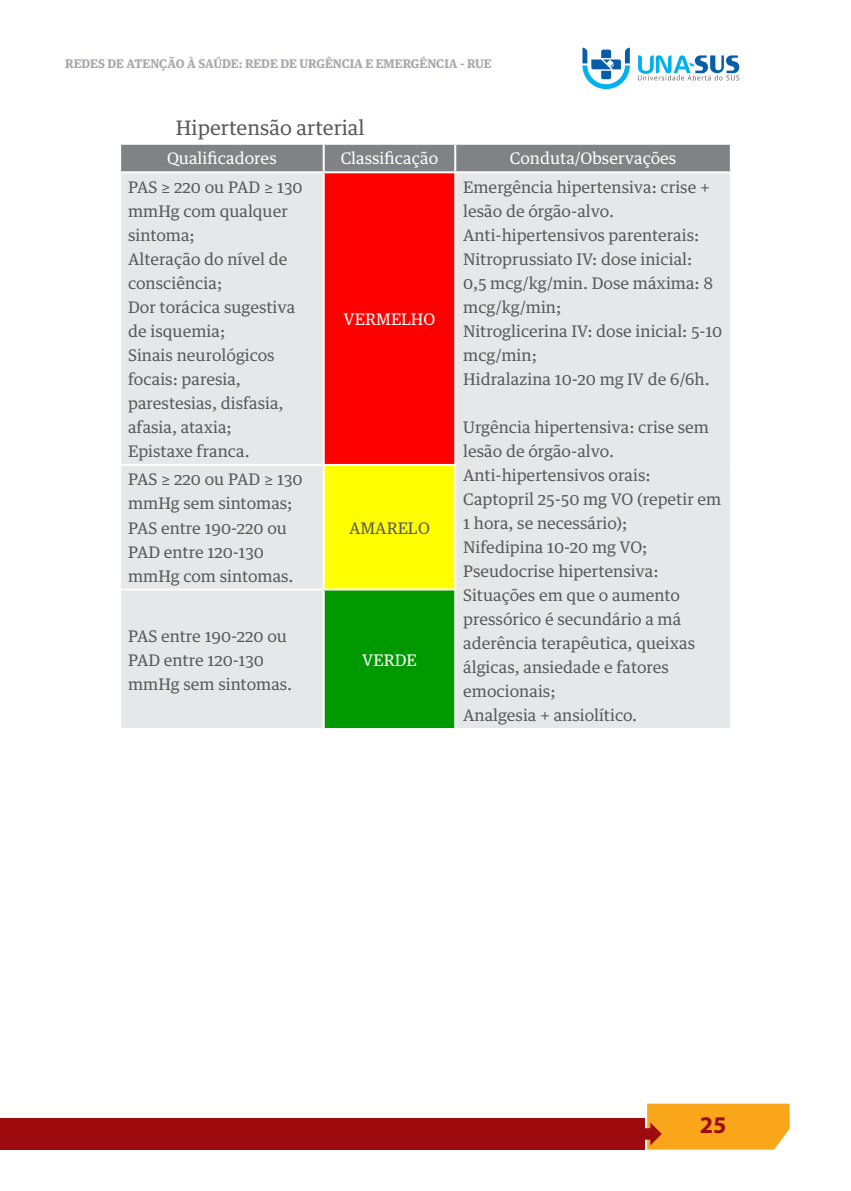
<style>
.page{position:relative;width:851px;height:1191px;background:#fff}
.page>*{position:absolute;margin:0;border:0;box-sizing:border-box;transform-origin:0 0}
.t1{font:700 24px "Myriad Pro";color:#9e0b0f}
.t2{font:20px "Guardian Text Egyp";color:#58595b}
.t3{font:16px/24px "Guardian Text Egyp";color:#58595b}
.t4{font:16px "Guardian Text Egyp";color:#fff}
.t5{font:700 12px "Guardian Text Egyp";color:#a7a9ac}
</style>
<div class="page">
<div style="left:0;top:1118px;width:644px;height:31px;background:#9e0b0f"></div>
<svg style="left:644px;top:1103px;width:145px;height:46px;background:#f6a524"></svg>
<svg style="left:582px;top:48px;width:47px;height:41px"></svg>
<svg style="left:638px;top:55px;width:101px;height:25px"></svg>
<div style="left:121px;top:145px;width:608px;height:26px;background:#808285"></div>
<div style="left:121px;top:173px;width:201px;height:555px;background:#e6e7e8"></div>
<div style="left:323px;top:172px;width:132px;height:293px;background:#f00"></div>
<div style="left:455px;top:172px;width:275px;height:557px;background:#e6e7e8"></div>
<div style="left:323px;top:465px;width:132px;height:124px;background:#ff0"></div>
<div style="left:323px;top:589px;width:132px;height:140px;background:#090"></div>
<hr style="left:322px;top:145px;width:2px;height:26px;background:#fff">
<hr style="left:454px;top:145px;width:2px;height:26px;background:#fff">
<hr style="left:323px;top:171px;width:132px;height:2px;background:#fff">
<hr style="left:322px;top:173px;width:2px;height:291px;background:#fff">
<hr style="left:455px;top:171px;width:276px;height:2px;background:#fff">
<hr style="left:454px;top:173px;width:2px;height:291px;background:#fff">
<hr style="left:729px;top:173px;width:2px;height:292px;background:#fff">
<hr style="left:729px;top:465px;width:2px;height:124px;background:#fff">
<hr style="left:729px;top:589px;width:2px;height:139px;background:#fff">
<hr style="left:119px;top:464px;width:204px;height:2px;background:#fff">
<hr style="left:323px;top:464px;width:133px;height:2px;background:#fff">
<hr style="left:322px;top:466px;width:2px;height:122px;background:#fff">
<hr style="left:454px;top:466px;width:2px;height:122px;background:#fff">
<hr style="left:119px;top:588px;width:204px;height:2px;background:#fff">
<hr style="left:323px;top:588px;width:133px;height:2px;background:#fff">
<hr style="left:322px;top:590px;width:2px;height:138px;background:#fff">
<hr style="left:454px;top:590px;width:2px;height:138px;background:#fff">
<hr style="left:323px;top:728px;width:132px;height:2px;background:#fff">
<hr style="left:455px;top:728px;width:276px;height:2px;background:#fff">
<p class="t5" style="left:65px;top:54px;width:428px">REDES DE ATENÇÃO À SAÚDE: REDE DE URGÊNCIA E EMERGÊNCIA - RUE</p>
<p class="t2" style="left:176px;top:111px;width:190px">Hipertensão arterial</p>
<p class="t4" style="left:167px;top:145px;width:111px">Qualificadores</p>
<p class="t4" style="left:341px;top:145px;width:99px">Classificação</p>
<p class="t4" style="left:509px;top:145px;width:168px">Conduta/Observações</p>
<p class="t3" style="left:128px;top:173px;width:176px">PAS ≥ 220 ou PAD ≥ 130 mmHg com qualquer sintoma;<br>Alteração do nível de consciência;<br>Dor torácica sugestiva de isquemia;<br>Sinais neurológicos focais: paresia, parestesias, disfasia, afasia, ataxia;<br>Epistaxe franca.</p>
<p class="t3" style="left:463px;top:173px;width:260px">Emergência hipertensiva: crise + lesão de órgão-alvo.<br>Anti-hipertensivos parenterais:<br>Nitroprussiato IV: dose inicial:<br>0,5 mcg/kg/min. Dose máxima: 8 mcg/kg/min;<br>Nitroglicerina IV: dose inicial: 5-10 mcg/min;<br>Hidralazina 10-20 mg IV de 6/6h.</p>
<p class="t3" style="left:463px;top:413px;width:259px">Urgência hipertensiva: crise sem lesão de órgão-alvo.<br>Anti-hipertensivos orais:<br>Captopril 25-50 mg VO (repetir em<br>1 hora, se necessário);<br>Nifedipina 10-20 mg VO;<br>Pseudocrise hipertensiva:<br>Situações em que o aumento pressórico é secundário a má aderência terapêutica, queixas álgicas, ansiedade e fatores emocionais;<br>Analgesia + ansiolítico.</p>
<p class="t4" style="left:343px;top:306px;width:93px">VERMELHO</p>
<p class="t3" style="left:128px;top:466px;width:176px">PAS ≥ 220 ou PAD ≥ 130 mmHg sem sintomas;<br>PAS entre 190-220 ou<br>PAD entre 120-130 mmHg com sintomas.</p>
<p class="t3" style="left:349px;top:514px;width:82px">AMARELO</p>
<p class="t3" style="left:128px;top:622px;width:166px">PAS entre 190-220 ou<br>PAD entre 120-130 mmHg sem sintomas.</p>
<p class="t4" style="left:362px;top:646px;width:56px">VERDE</p>
<h1 class="t1" style="left:699px;top:1109px;width:28px">25</h1>
</div>
